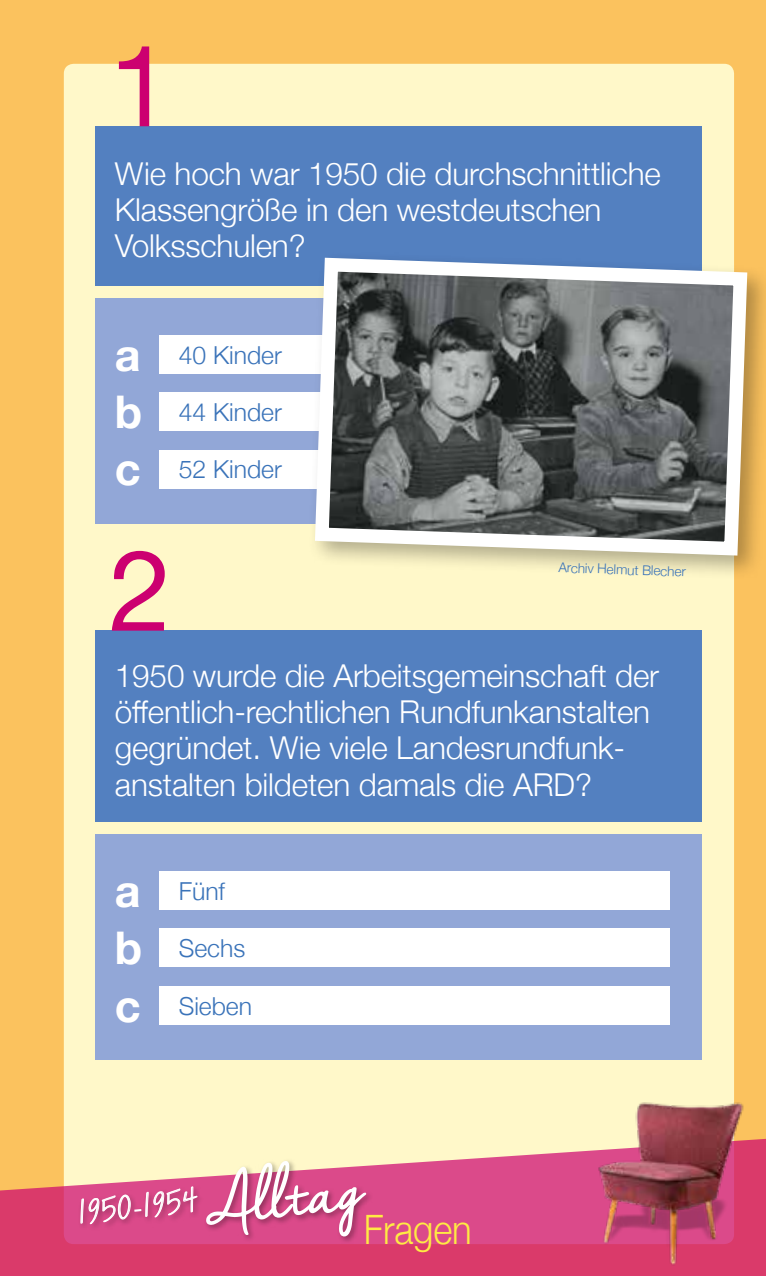
<style>
.page{position:relative;width:766px;height:1276px;background:#fff}
.page>*{position:absolute;margin:0;border:0;box-sizing:border-box;transform-origin:0 0}
.t1{font:112.5px "Helvetica Neue";color:#cc0070}
.t2{font:63px "Nella Sue Demo";color:#fff;scale:.9 1}
.t3{font:700 45px/57.4px "Helvetica Neue";color:#fff;text-align:justify}
.t4{font:300 40.5px "Helvetica Neue";letter-spacing:-.005em;color:#ffeb43;scale:.9 1}
.t5{font:32.4px "Nella Sue Demo";color:#fff;scale:.9 1}
.t6{font:300 31.5px/36px "Helvetica Neue";letter-spacing:-.005em;color:#fff}
.t7{font:300 24.75px "Helvetica Neue";color:#3a73b9}
.t8{font:300 13.5px "Helvetica Neue";color:#3a73b9}
.s1{font-family:"Helvetica Neue";font-size:26.32px}
</style>
<div class="page">
<div style="left:0;top:0;width:765px;height:1276px;background:#fbc25e"></div>
<div style="left:64px;top:64px;width:669px;height:1180px;background:#fff8c9;border-radius:10px"></div>
<svg style="left:0;top:1137px;width:551px;height:139px"></svg>
<div style="left:203px;top:1158px;width:170px;height:85px;background:#000;opacity:.35"></div>
<svg style="left:205px;top:1137px;width:162px;height:100px"></svg>
<div style="left:77px;top:1184px;width:127px;height:47px;background:#000;opacity:.35"></div>
<svg style="left:80px;top:1181px;width:51px;height:44px;background:#da6d9b"></svg>
<svg style="left:145px;top:1184px;width:53px;height:34px;background:#d7699a"></svg>
<div style="left:96px;top:126px;width:606px;height:160px;background:#5380c0"></div>
<div style="left:96px;top:298px;width:606px;height:225px;background:#92a7d7"></div>
<div style="left:159px;top:335px;width:511px;height:38px;background:#fff"></div>
<div style="left:159px;top:392px;width:511px;height:39px;background:#fff"></div>
<div style="left:159px;top:450px;width:511px;height:38px;background:#fff"></div>
<div style="left:307px;top:250px;width:458px;height:331px;background:#000;opacity:.3"></div>
<svg style="left:308px;top:251px;width:446px;height:311px;background:#7c7f7e"></svg>
<div style="left:96px;top:834px;width:606px;height:225px;background:#92a7d7"></div>
<div style="left:159px;top:871px;width:511px;height:38px;background:#fff"></div>
<div style="left:159px;top:928px;width:511px;height:39px;background:#fff"></div>
<div style="left:159px;top:986px;width:511px;height:38px;background:#fff"></div>
<div style="left:96px;top:630px;width:606px;height:192px;background:#5380c0"></div>
<img style="left:551px;top:1083px;width:214px;height:193px">
<h1 class="t1" style="left:109px;top:5px;width:64px">1</h1>
<p class="t6" style="left:115px;top:154px;width:547px">Wie hoch war 1950 die durchschnittliche<br>Klassengröße in den westdeutschen<br>Volksschulen?</p>
<h3 class="t3" style="left:115px;top:327px;width:29px">a b c</h3>
<p class="t7" style="left:179px;top:335px;width:105px">40 Kinder</p>
<p class="t7" style="left:179px;top:392px;width:105px">44 Kinder</p>
<p class="t7" style="left:179px;top:450px;width:105px">52 Kinder</p>
<h1 class="t1" style="left:109px;top:509px;width:64px">2</h1>
<p class="t8" style="left:558px;top:556px;width:129px;rotate:2deg">Archiv Helmut Blecher</p>
<p class="t6" style="left:115px;top:656px;width:545px">1950 wurde die Arbeitsgemeinschaft der öffentlich-rechtlichen Rundfunkanstalten gegründet. Wie viele Landesrundfunk&shy;anstalten bildeten damals die ARD?</p>
<h3 class="t3" style="left:115px;top:863px;width:29px">a b c</h3>
<p class="t7" style="left:179px;top:871px;width:48px">Fünf</p>
<p class="t7" style="left:179px;top:928px;width:68px">Sechs</p>
<p class="t7" style="left:179px;top:986px;width:75px">Sieben</p>
<h2 class="t2" style="left:201px;top:1166px;width:175px;rotate:-6deg">Alltag</h2>
<p class="t5" style="left:75px;top:1193px;width:139px;rotate:-6deg">1950<span class="s1">-</span>1954</p>
<p class="t4" style="left:364px;top:1197px;width:121px">Fragen</p>
</div>
